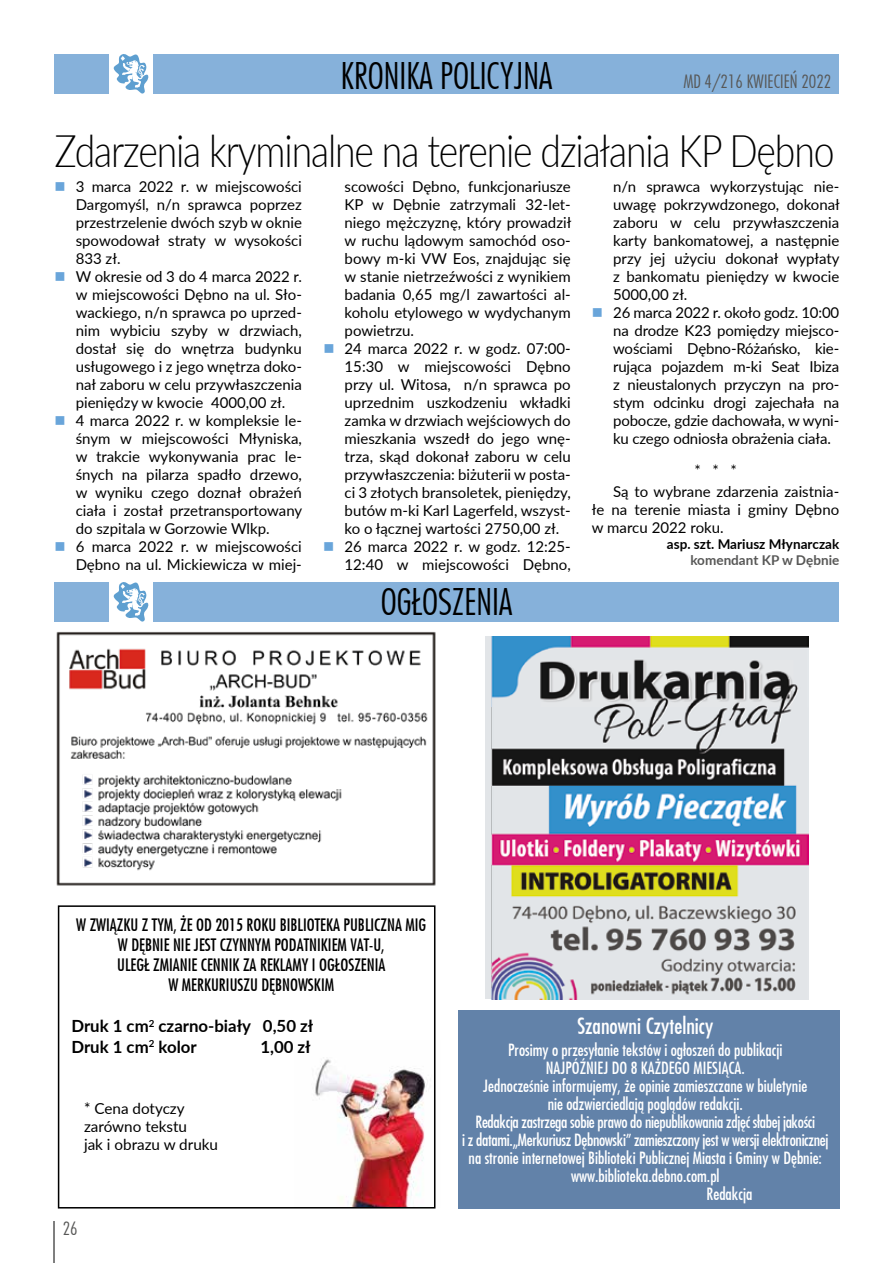
<style>
.page{position:relative;width:893px;height:1263px;background:#fff}
.page>*{position:absolute;margin:0;border:0;box-sizing:border-box;transform-origin:0 0}
.t1{font:300 45px "Lato";letter-spacing:-.03em;color:#000;scale:.83 1}
.t2{font:300 36px "Fujiyama";color:#000}
.t3{font:22.05px "Fujiyama";color:#fff}
.t4{font:300 18px "Fujiyama";color:#575756}
.t5{font:16.8px/20.1px "Fujiyama";color:#000;text-align:center}
.t6{font:700 16.8px/20.1px "Lato";color:#000}
.t7{font:16.5px "Fujiyama";color:#fff}
.t8{font:16.5px "Fujiyama";letter-spacing:-.02em;color:#fff}
.t9{font:15.3px/18.3px "Lato";color:#000}
.t10{font:15px/18px "Lato";color:#000}
.t11{font:700 13.5px "Lato";color:#000}
.t12{font:700 13.5px "Lato";color:#575756}
</style>
<div class="page">
<div style="left:153px;top:54px;width:686px;height:40px;background:#86b1da"></div>
<div style="left:54px;top:54px;width:55px;height:40px;background:#86b1da"></div>
<svg style="left:113px;top:54px;width:35px;height:40px"></svg>
<hr style="left:54px;top:1221px;width:1px;height:42px;background:#000">
<div style="left:153px;top:582px;width:686px;height:40px;background:#86b1da"></div>
<div style="left:54px;top:582px;width:55px;height:40px;background:#86b1da"></div>
<svg style="left:113px;top:582px;width:35px;height:40px"></svg>
<img style="left:315px;top:1040px;width:121px;height:167px">
<div style="left:58px;top:905px;width:377px;height:303px;border:2px solid #000"></div>
<img style="left:56px;top:631px;width:380px;height:255px">
<div style="left:458px;top:1010px;width:381px;height:199px;background:#6282a9"></div>
<img style="left:486px;top:636px;width:322px;height:363px">
<h2 class="t2" style="left:341px;top:52px;width:213px">KRONIKA POLICYJNA</h2>
<p class="t4" style="left:683px;top:70px;width:149px">MD 4/216 KWIECIEŃ 2022</p>
<h1 class="t1" style="left:54px;top:119px;width:941px">Zdarzenia kryminalne na terenie działania KP Dębno</h1>
<p class="t10" style="left:76px;top:177px;width:228px">3 marca 2022 r. w miejscowości<br>Dargomyśl, n/n sprawca poprzez przestrzelenie dwóch szyb w oknie spowodował straty w wysokości<br>833 zł.<br>W okresie od 3 do 4 marca 2022 r. w miejscowości Dębno na ul. Sło&shy;wackiego, n/n sprawca po uprzed&shy;nim wybiciu szyby w drzwiach, dostał się do wnętrza budynku usługowego i z jego wnętrza doko&shy;nał zaboru w celu przywłaszczenia pieniędzy w kwocie 4000,00 zł.<br>4 marca 2022 r. w kompleksie le&shy;śnym w miejscowości Młyniska, w trakcie wykonywania prac le&shy;śnych na pilarza spadło drzewo, w wyniku czego doznał obrażeń ciała i został przetransportowany do szpitala w Gorzowie Wlkp.<br>6 marca 2022 r. w miejscowości<br>Dębno na ul. Mickiewicza w miej-</p>
<p class="t10" style="left:345px;top:177px;width:228px">scowości Dębno, funkcjonariusze<br>KP w Dębnie zatrzymali 32-let&shy;niego mężczyznę, który prowadził w ruchu lądowym samochód oso&shy;bowy m-ki VW Eos, znajdując się w stanie nietrzeźwości z wynikiem badania 0,65 mg/l zawartości al&shy;koholu etylowego w wydychanym powietrzu.<br>24 marca 2022 r. w godz. 07:00-<br>15:30 w miejscowości Dębno przy ul. Witosa, n/n sprawca po uprzednim uszkodzeniu wkładki zamka w drzwiach wejściowych do mieszkania wszedł do jego wnę&shy;trza, skąd dokonał zaboru w celu przywłaszczenia: biżuterii w posta&shy;ci 3 złotych bransoletek, pieniędzy, butów m-ki Karl Lagerfeld, wszyst&shy;ko o łącznej wartości 2750,00 zł.<br>26 marca 2022 r. w godz. 12:25-<br>12:40 w miejscowości Dębno,</p>
<p class="t10" style="left:613px;top:177px;width:228px">n/n sprawca wykorzystując nie&shy;uwagę pokrzywdzonego, dokonał zaboru w celu przywłaszczenia karty bankomatowej, a następnie przy jej użyciu dokonał wypłaty z bankomatu pieniędzy w kwocie<br>5000,00 zł.<br>26 marca 2022 r. około godz. 10:00 na drodze K23 pomiędzy miejsco&shy;wościami Dębno-Różańsko, kie&shy;rująca pojazdem m-ki Seat Ibiza z nieustalonych przyczyn na pro&shy;stym odcinku drogi zajechała na pobocze, gdzie dachowała, w wyni&shy;ku czego odniosła obrażenia ciała.</p>
<p class="t10" style="left:613px;top:459px;width:228px;line-height:21px;text-indent:81px">* * *<br>Są to wybrane zdarzenia zaistnia-</p>
<p class="t10" style="left:592px;top:500px;width:249px">łe na terenie miasta i gminy Dębno w marcu 2022 roku.</p>
<p class="t11" style="left:667px;top:534px;width:174px">asp. szt. Mariusz Młynarczak</p>
<p class="t12" style="left:690px;top:550px;width:150px">komendant KP w Dębnie</p>
<h2 class="t2" style="left:381px;top:579px;width:133px">OGŁOSZENIA</h2>
<p class="t5" style="left:76px;top:914px;width:351px">W ZWIĄZKU Z TYM, ŻE OD 2015 ROKU BIBLIOTEKA PUBLICZNA MIG W DĘBNIE NIE JEST CZYNNYM PODATNIKIEM VAT-U,<br>ULEGŁ ZMIANIE CENNIK ZA REKLAMY I OGŁOSZENIA<br>W MERKURIUSZU DĘBNOWSKIM</p>
<p class="t6" style="left:71px;top:1015px;width:243px">Druk 1 cm<sup>2</sup> czarno-biały 0,50 zł<br>Druk 1 cm<sup>2</sup> kolor</p>
<p class="t6" style="left:260px;top:1035px;width:52px">1,00 zł</p>
<p class="t9" style="left:84px;top:1098px;width:136px">* Cena dotyczy zarówno tekstu<br>jak i obrazu w druku</p>
<p class="t4" style="left:63px;top:1217px;width:16px">26</p>
<h3 class="t3" style="left:577px;top:1011px;width:137px">Szanowni Czytelnicy</h3>
<p class="t7" style="left:508px;top:1039px;width:276px">Prosimy o przesyłanie tekstów i ogłoszeń do publikacji</p>
<p class="t7" style="left:546px;top:1057px;width:201px">NAJPÓŹNIEJ DO 8 KAŻDEGO MIESIĄCA.</p>
<p class="t7" style="left:483px;top:1075px;width:325px">Jednocześnie informujemy, że opinie zamieszczane w biuletynie</p>
<p class="t7" style="left:548px;top:1093px;width:197px">nie odzwierciedlają poglądów redakcji.</p>
<p class="t8" style="left:475px;top:1111px;width:341px">Redakcja zastrzega sobie prawo do niepublikowania zdjęć słabej jakości</p>
<p class="t8" style="left:462px;top:1129px;width:368px">i z datami.„Merkuriusz Dębnowski” zamieszczony jest w wersji elektronicznej</p>
<p class="t7" style="left:469px;top:1147px;width:355px">na stronie internetowej Biblioteki Publicznej Miasta i Gminy w Dębnie:</p>
<p class="t7" style="left:571px;top:1165px;width:150px">www.biblioteka.debno.com.pl</p>
<p class="t7" style="left:706px;top:1183px;width:47px">Redakcja</p>
</div>
